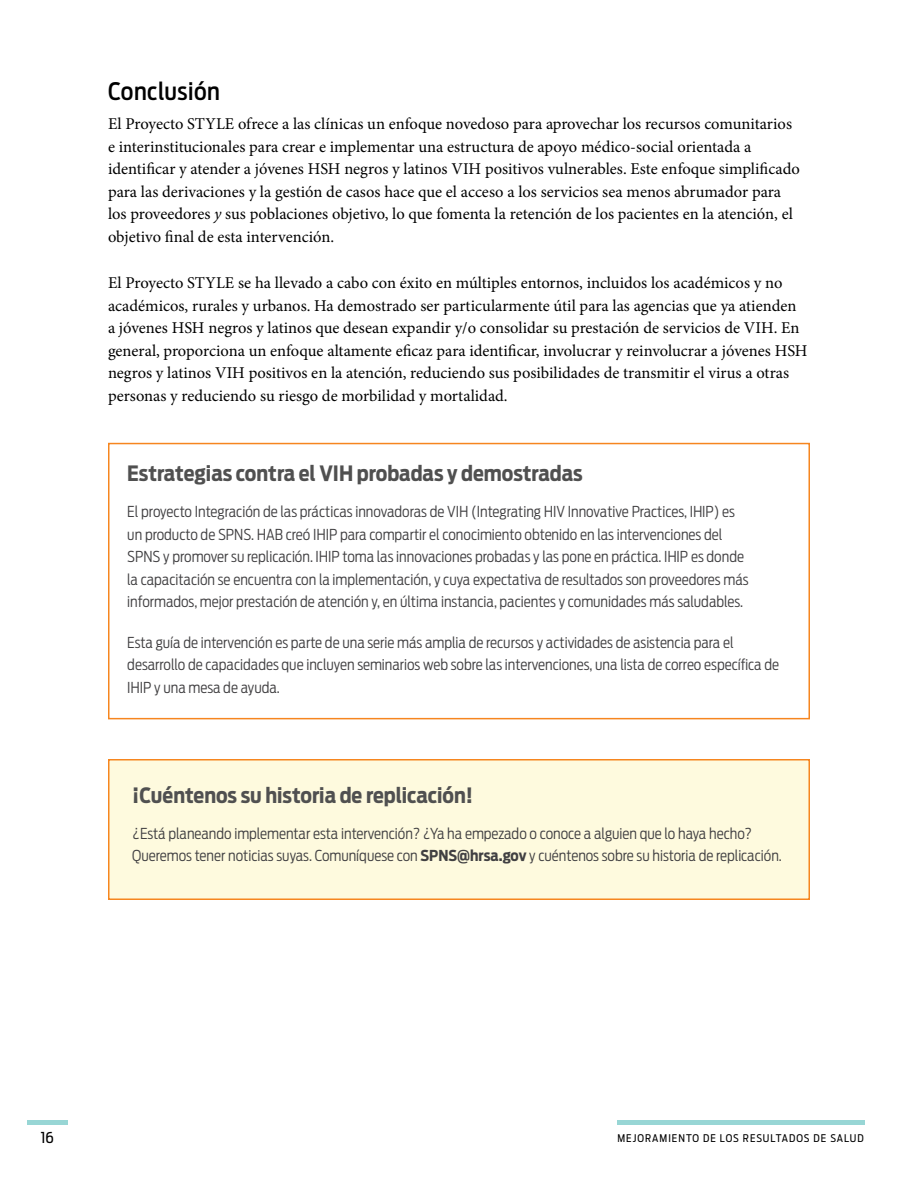
<style>
.page{position:relative;width:918px;height:1188px;background:#fff}
.page>*{position:absolute;margin:0;border:0;box-sizing:border-box;transform-origin:0 0}
.t1{font:500 24px "Antenna Cond";letter-spacing:.02em;color:#000}
.Box_title{font:700 21px "Antenna Cond";color:#505050}
.body{font:16.5px/22.5px "Minion Pro";color:#000}
.Box_text{font:300 15px/22.5px "Antenna Cond";color:#414042}
.t2{font:15px "Antenna Cond";color:#000}
.t3{font:10.5px "Antenna Cond";letter-spacing:.1em;color:#000}
.s1{font-style:italic}
.s2{font-weight:700}
</style>
<div class="page">
<div style="left:27px;top:1120px;width:41px;height:5px;background:#98d6d5"></div>
<div style="left:617px;top:1120px;width:247px;height:5px;background:#98d6d5"></div>
<div style="left:108px;top:443px;width:702px;height:276px;border:2px solid #f6861f"></div>
<div style="left:108px;top:759px;width:702px;height:141px;background:#fefade;border:2px solid #f6861f"></div>
<h2 class="t1" style="left:108px;top:77px;width:114px">Conclusión</h2>
<p class="body" style="left:108px;top:113px;width:693px">El Proyecto STYLE ofrece a las clínicas un enfoque novedoso para aprovechar los recursos comunitarios e interinstitucionales para crear e implementar una estructura de apoyo médico-social orientada a identificar y atender a jóvenes HSH negros y latinos VIH positivos vulnerables. Este enfoque simplificado para las derivaciones y la gestión de casos hace que el acceso a los servicios sea menos abrumador para los proveedores <span class="s1">y</span> sus poblaciones objetivo, lo que fomenta la retención de los pacientes en la atención, el objetivo final de esta intervención.</p>
<p class="body" style="left:108px;top:272px;width:701px">El Proyecto STYLE se ha llevado a cabo con éxito en múltiples entornos, incluidos los académicos y no académicos, rurales y urbanos. Ha demostrado ser particularmente útil para las agencias que ya atienden a jóvenes HSH negros y latinos que desean expandir y/o consolidar su prestación de servicios de VIH. En general, proporciona un enfoque altamente eficaz para identificar, involucrar y reinvolucrar a jóvenes HSH negros y latinos VIH positivos en la atención, reduciendo sus posibilidades de transmitir el virus a otras personas y reduciendo su riesgo de morbilidad y mortalidad.</p>
<p class="Box_title" style="left:127px;top:461px;width:457px">Estrategias contra el VIH probadas y demostradas</p>
<p class="Box_text" style="left:127px;top:501px;width:623px">El proyecto Integración de las prácticas innovadoras de VIH (Integrating HIV Innovative Practices, IHIP) es un producto de SPNS. HAB creó IHIP para compartir el conocimiento obtenido en las intervenciones del SPNS y promover su replicación. IHIP toma las innovaciones probadas y las pone en práctica. IHIP es donde la capacitación se encuentra con la implementación, y cuya expectativa de resultados son proveedores más informados, mejor prestación de atención y, en última instancia, pacientes y comunidades más saludables.</p>
<p class="Box_text" style="left:127px;top:631px;width:653px">Esta guía de intervención es parte de una serie más amplia de recursos y actividades de asistencia para el desarrollo de capacidades que incluyen seminarios web sobre las intervenciones, una lista de correo específica de<br>IHIP y una mesa de ayuda.</p>
<p class="Box_title" style="left:132px;top:783px;width:342px">¡Cuéntenos su historia de replicación!</p>
<p class="Box_text" style="left:132px;top:822px;width:651px">¿Está planeando implementar esta intervención? ¿Ya ha empezado o conoce a alguien que lo haya hecho?<br>Queremos tener noticias suyas. Comuníquese con <span class="s2">SPNS@hrsa.gov</span> y cuéntenos sobre su historia de replicación.</p>
<p class="t2" style="left:41px;top:1128px;width:15px">16</p>
<p class="t3" style="left:617px;top:1132px;width:248px">MEJORAMIENTO DE LOS RESULTADOS DE SALUD</p>
</div>
